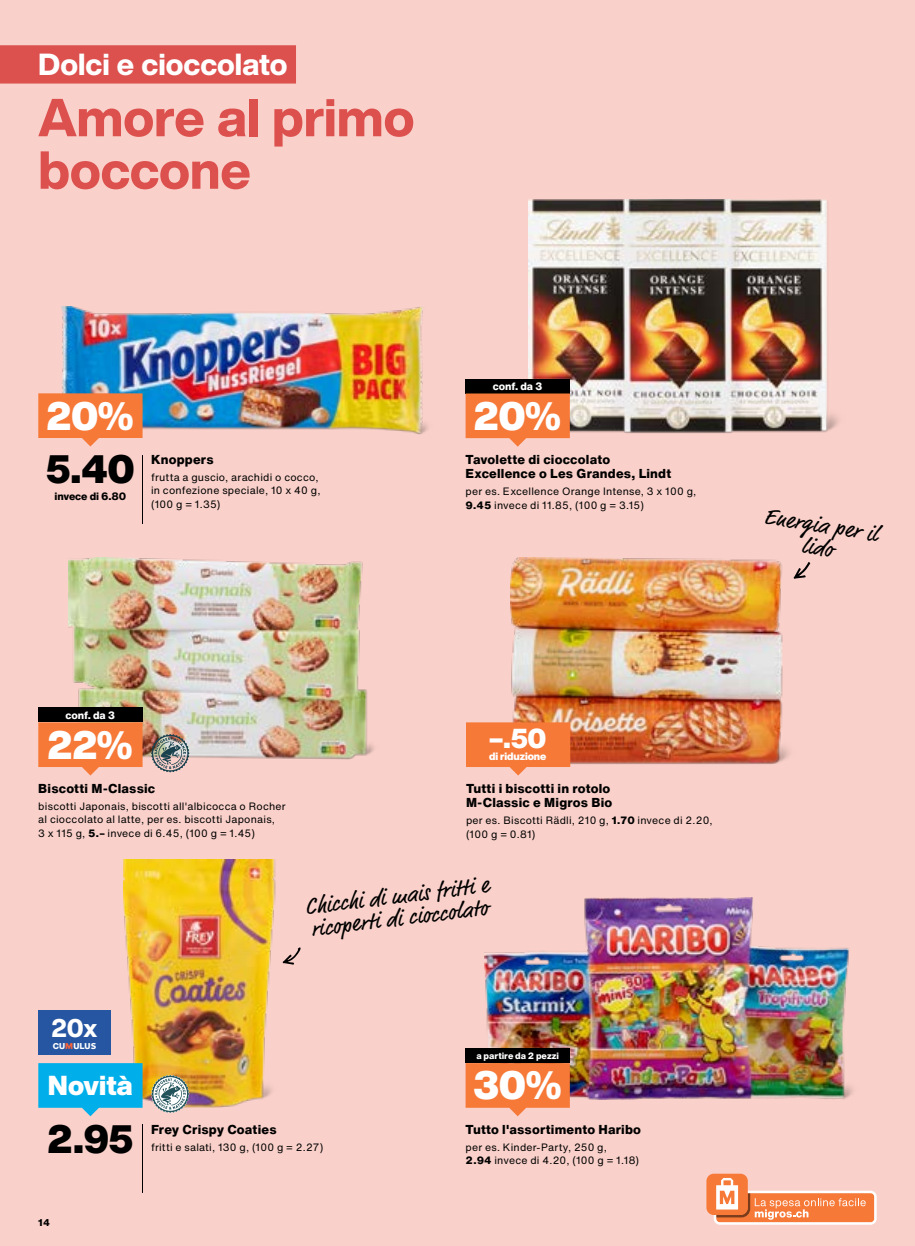
<style>
.page{position:relative;width:915px;height:1246px;background:#fff}
.page>*{position:absolute;margin:0;border:0;box-sizing:border-box;transform-origin:0 0}
.t1{font:800 52.5px/52.5px "Helvetica Now Display";color:#dc504e}
.t2{font:900 39px "Helvetica Now Display";letter-spacing:-.01em;color:#fff}
.t3{font:900 39px "Helvetica Now Display";color:#000}
.t4{font:800 30px "Helvetica Now Display";color:#fff}
.t5{font:900 27px "Helvetica Now Display";color:#fff}
.t6{font:800 25.05px "Helvetica Now Display";color:#fff}
.t7{font:22.5px/22.5px "Market OT";color:#000}
.t8{font:800 12.75px/14.2px "Helvetica Now Text";letter-spacing:.015em;color:#000}
.t9{font:10.5px/13.5px "Helvetica Now Text";letter-spacing:.02em;color:#000}
.t10{font:800 10.5px "Helvetica Now Text";letter-spacing:-.01em;color:#fff}
.t11{font:800 10.5px "Helvetica Now Text";letter-spacing:-.01em;color:#000}
.t12{font:900 10.5px "Helvetica Now Display";letter-spacing:-.005em;color:#fff}
.t13{font:9.9px "Cumulus";color:#fff}
.t14{font:800 9.75px "Helvetica Now Text";color:#000}
.t15{font:800 9px "Helvetica Now Text";letter-spacing:-.005em;color:#fff}
.s1{font-weight:800}
.s2{color:#f46238}
</style>
<div class="page">
<div style="left:0;top:0;width:914px;height:1246px;background:#fad1ca"></div>
<div style="left:0;top:45px;width:296px;height:39px;background:#dc504e"></div>
<div style="left:706px;top:1174px;width:41px;height:41px;background:#f67938;border-radius:7px"></div>
<svg style="left:713px;top:1178px;width:163px;height:47px"></svg>
<svg style="left:282px;top:947px;width:18px;height:18px"></svg>
<svg style="left:796px;top:562px;width:14px;height:17px"></svg>
<img style="left:484px;top:897px;width:369px;height:202px">
<div style="left:465px;top:1048px;width:104px;height:15px;background:#000"></div>
<svg style="left:465px;top:1063px;width:104px;height:53px;background:#f6854d"></svg>
<img style="left:61px;top:307px;width:367px;height:127px">
<svg style="left:38px;top:393px;width:104px;height:53px;background:#f5854d"></svg>
<hr style="left:142px;top:455px;width:1px;height:68px;background:#000">
<img style="left:123px;top:860px;width:153px;height:248px">
<div style="left:38px;top:1010px;width:73px;height:44px;background:#2656a1"></div>
<svg style="left:38px;top:1063px;width:104px;height:53px;background:#24b3e5"></svg>
<hr style="left:142px;top:1125px;width:1px;height:68px;background:#000">
<svg style="left:151px;top:1075px;width:38px;height:38px"></svg>
<img style="left:510px;top:557px;width:286px;height:208px">
<svg style="left:466px;top:722px;width:104px;height:53px;background:#f6854c"></svg>
<img style="left:528px;top:200px;width:311px;height:234px">
<div style="left:465px;top:379px;width:104px;height:14px;background:#000"></div>
<svg style="left:465px;top:393px;width:104px;height:54px;background:#f4854e"></svg>
<img style="left:69px;top:557px;width:305px;height:203px">
<div style="left:38px;top:707px;width:104px;height:15px;background:#000"></div>
<svg style="left:38px;top:722px;width:104px;height:53px;background:#f6854d"></svg>
<svg style="left:151px;top:734px;width:38px;height:38px"></svg>
<h3 class="t4" style="left:38px;top:44px;width:250px">Dolci e cioccolato</h3>
<h1 class="t1" style="left:38px;top:91px;width:377px">Amore al primo boccone</h1>
<h2 class="t2" style="left:46px;top:389px;width:89px">20%</h2>
<h2 class="t3" style="left:46px;top:442px;width:91px">5.40</h2>
<p class="t11" style="left:54px;top:488px;width:73px">invece di 6.80</p>
<p class="t8" style="left:151px;top:452px;width:64px">Knoppers</p>
<p class="t9" style="left:151px;top:470px;width:171px">frutta a guscio, arachidi o cocco, in confezione speciale, 10 x 40 g, (100 g = 1.35)</p>
<p class="t10" style="left:492px;top:378px;width:51px">conf. da 3</p>
<h2 class="t2" style="left:473px;top:389px;width:89px">20%</h2>
<p class="t8" style="left:465px;top:452px;width:207px">Tavolette di cioccolato<br>Excellence o Les Grandes, Lindt</p>
<p class="t9" style="left:465px;top:484px;width:232px">per es. Excellence Orange Intense, 3 x 100 g,<br><span class="s1">9.45</span> invece di 11.85, (100 g = 3.15)</p>
<h3 class="t7" style="left:765px;top:507px;width:116px;text-align:center;rotate:9deg">Energia per il lido</h3>
<p class="t10" style="left:65px;top:707px;width:51px">conf. da 3</p>
<h2 class="t2" style="left:47px;top:718px;width:87px">22%</h2>
<p class="t8" style="left:38px;top:781px;width:118px">Biscotti M-Classic</p>
<p class="t9" style="left:38px;top:799px;width:249px">biscotti Japonais, biscotti all'albicocca o Rocher al cioccolato al latte, per es. biscotti Japonais,<br>3 x 115 g, <span class="s1">5.–</span> invece di 6.45, (100 g = 1.45)</p>
<h3 class="t5" style="left:489px;top:720px;width:59px">–.50</h3>
<p class="t12" style="left:489px;top:749px;width:59px">di riduzione</p>
<p class="t8" style="left:466px;top:781px;width:148px">Tutti i biscotti in rotolo<br>M-Classic e Migros Bio</p>
<p class="t9" style="left:466px;top:813px;width:248px">per es. Biscotti Rädli, 210 g, <span class="s1">1.70</span> invece di 2.20, (100 g = 0.81)</p>
<h3 class="t7" style="left:304px;top:898px;width:186px;rotate:-7deg">Chicchi di mais fritti e ricoperti di cioccolato</h3>
<h3 class="t6" style="left:51px;top:1010px;width:47px">20x</h3>
<p class="t13" style="left:53px;top:1042px;width:44px">CU<span class="s2">M</span>ULUS</p>
<h3 class="t5" style="left:48px;top:1067px;width:86px">Novità</h3>
<p class="t15" style="left:476px;top:1049px;width:84px">a partire da 2 pezzi</p>
<h2 class="t2" style="left:473px;top:1058px;width:90px">30%</h2>
<h2 class="t3" style="left:47px;top:1111px;width:87px">2.95</h2>
<p class="t8" style="left:151px;top:1122px;width:127px">Frey Crispy Coaties</p>
<p class="t9" style="left:151px;top:1140px;width:174px">fritti e salati, 130 g, (100 g = 2.27)</p>
<p class="t14" style="left:38px;top:1215px;width:13px">14</p>
<p class="t8" style="left:465px;top:1122px;width:177px">Tutto l'assortimento Haribo</p>
<p class="t9" style="left:465px;top:1140px;width:175px">per es. Kinder-Party, 250 g,<br><span class="s1">2.94</span> invece di 4.20, (100 g = 1.18)</p>
</div>
